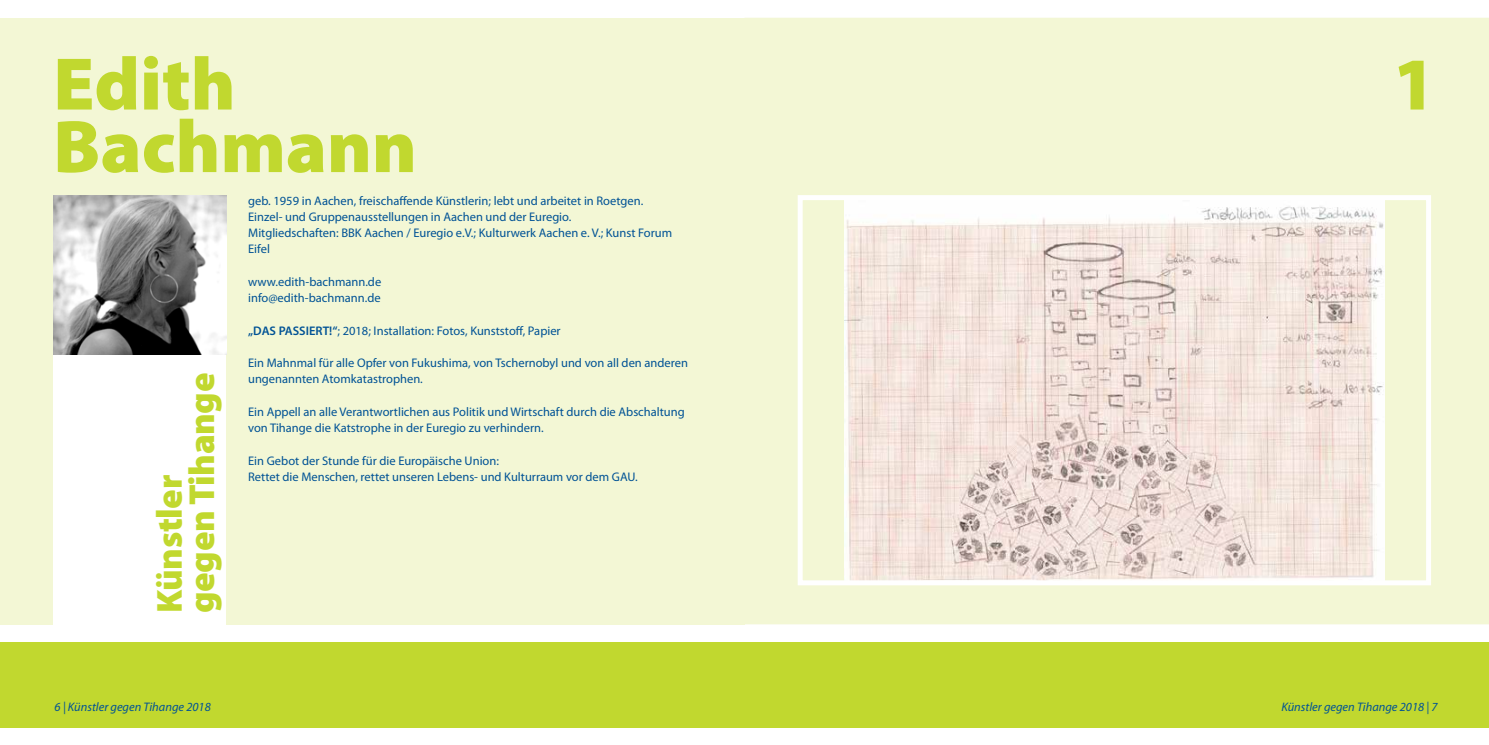
<style>
.page{position:relative;width:1489px;height:745px;background:#fff}
.page>*{position:absolute;margin:0;border:0;box-sizing:border-box;transform-origin:0 0}
.t1{font:900 75px/62.5px "Myriad Pro";color:#c1d82f}
.t2{font:900 36.25px/32.5px "Myriad Pro";letter-spacing:-.01em;color:#c1d82f}
.t3{font:12.5px/16.2px "Myriad Pro";color:#005295}
.t4{font:italic 12.38px "Myriad Pro";color:#005295}
.s1{font-weight:600}
</style>
<div class="page">
<div style="left:0;top:641px;width:744px;height:85px;background:#c1d82f"></div>
<div style="left:744px;top:641px;width:744px;height:85px;background:#c1d82f"></div>
<div style="left:0;top:18px;width:744px;height:606px;background:#f3f7d5"></div>
<div style="left:744px;top:18px;width:744px;height:606px;background:#f3f7d5"></div>
<div style="left:53px;top:195px;width:172px;height:432px;background:#fff"></div>
<img style="left:53px;top:195px;width:174px;height:159px">
<svg style="left:795px;top:192px;width:638px;height:395px;background:#f0e5db"></svg>
<h1 class="t1" style="left:53px;top:54px;width:365px">Edith<br>Bachmann</h1>
<p class="t3" style="left:248px;top:192px;width:425px">geb. 1959 in Aachen, freischaffende Künstlerin; lebt und arbeitet in Roetgen.<br>Einzel- und Gruppenausstellungen in Aachen und der Euregio.<br>Mitgliedschaften: BBK Aachen / Euregio e.V.; Kulturwerk Aachen e. V.; Kunst Forum Eifel</p>
<p class="t3" style="left:248px;top:273px;width:135px">www.edith-bachmann.de info@edith-bachmann.de</p>
<p class="t3" style="left:248px;top:322px;width:314px"><span class="s1">„DAS PASSIERT!“</span>; 2018; Installation: Fotos, Kunststoff, Papier</p>
<p class="t3" style="left:248px;top:355px;width:441px">Ein Mahnmal für alle Opfer von Fukushima, von Tschernobyl und von all den anderen ungenannten Atomkatastrophen.</p>
<p class="t3" style="left:248px;top:403px;width:438px">Ein Appell an alle Verantwortlichen aus Politik und Wirtschaft durch die Abschaltung von Tihange die Katstrophe in der Euregio zu verhindern.</p>
<p class="t3" style="left:248px;top:452px;width:391px">Ein Gebot der Stunde für die Europäische Union:<br>Rettet die Menschen, rettet unseren Lebens- und Kulturraum vor dem GAU.</p>
<h2 class="t2" style="left:154px;top:612px;width:242px;rotate:-90deg">Künstler gegen Tihange</h2>
<h1 class="t1" style="left:1392px;top:54px;width:44px">1</h1>
<p class="t4" style="left:55px;top:699px;width:158px">6 | Künstler gegen Tihange 2018</p>
<p class="t4" style="left:1281px;top:699px;width:158px">Künstler gegen Tihange 2018 | 7</p>
</div>
